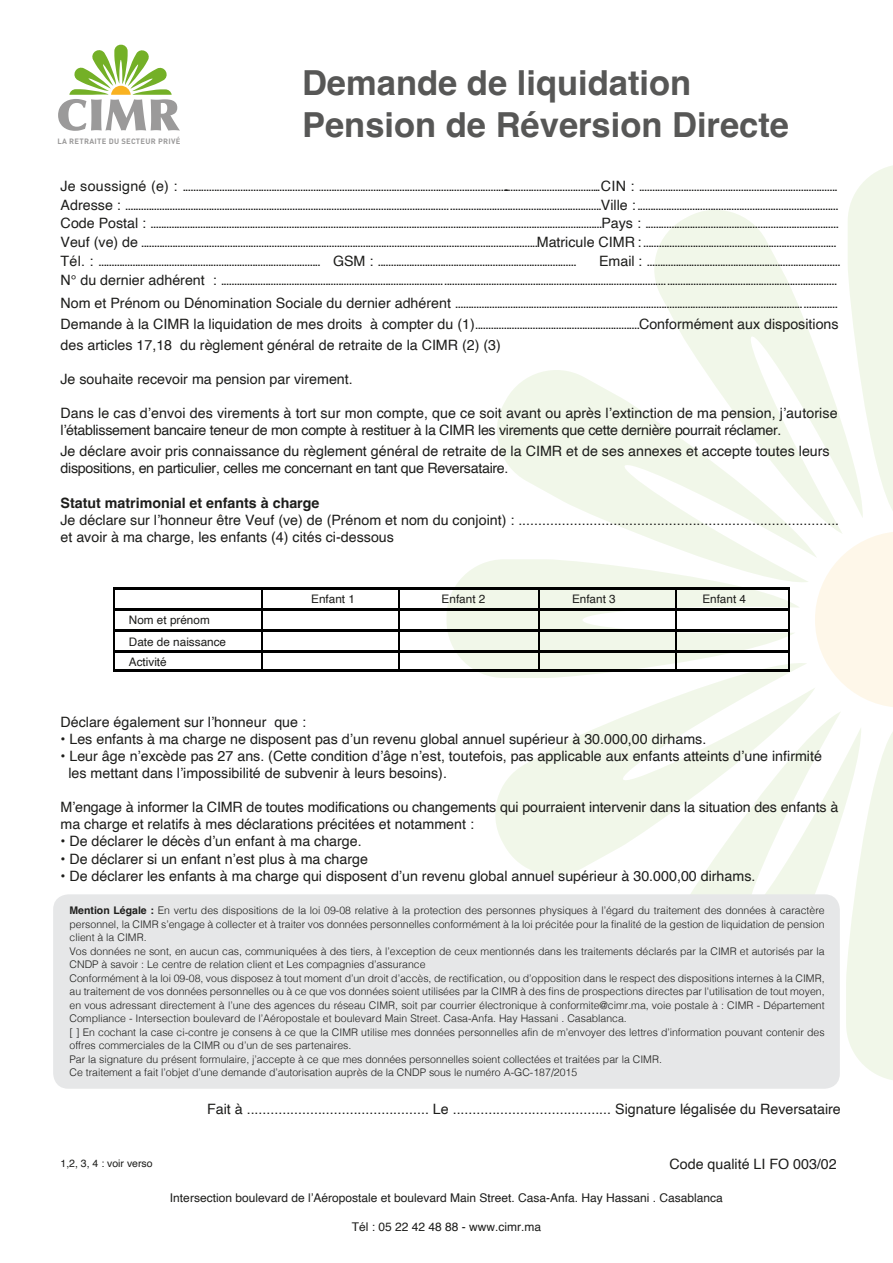
<style>
.page{position:relative;width:893px;height:1263px;background:#fff}
.page>*{position:absolute;margin:0;border:0;box-sizing:border-box;transform-origin:0 0}
.t1{font:700 34.5px/41.4px "Helvetica";color:#575756}
.t2{font:14.25px/18.6px "Helvetica";color:#1d1d1b}
.t3{font:14.25px "Helvetica";letter-spacing:.02em;color:#1d1d1b}
.t4{font:14.25px/17.1px "Helvetica";letter-spacing:-.02em;color:#1d1d1b}
.t5{font:700 14.25px "Helvetica";color:#1d1d1b}
.t6{font:12px "Helvetica";color:#1d1d1b}
.t7{font:11.7px/21.9px "Helvetica";color:#1d1d1b}
.t8{font:300 10.5px/13.5px "Helvetica";color:#1d1d1b}
.t9{font:10.5px "Helvetica";color:#1d1d1b}
.t10{font:700 7.65px "DIN";letter-spacing:.035em;color:#9b9a9a}
.s1{font-weight:700}
</style>
<div class="page">
<svg style="left:691px;top:712px;width:170px;height:182px"></svg>
<svg style="left:495px;top:663px;width:320px;height:220px;fill:#f1f7e9"></svg>
<svg style="left:654px;top:210px;width:209px;height:322px;fill:#f1f7e9"></svg>
<svg style="left:497px;top:362px;width:320px;height:220px;fill:#f1f7e9"></svg>
<svg style="left:846px;top:729px;width:47px;height:351px"></svg>
<svg style="left:848px;top:165px;width:45px;height:351px"></svg>
<svg style="left:815px;top:532px;width:78px;height:175px"></svg>
<svg style="left:58px;top:45px;width:122px;height:86px"></svg>
<div style="left:53px;top:894px;width:787px;height:195px;background:#e6e7e8;border-radius:15px"></div>
<hr style="left:114px;top:587px;width:147px;height:2px;background:#000">
<hr style="left:263px;top:587px;width:135px;height:2px;background:#000">
<hr style="left:400px;top:587px;width:138px;height:2px;background:#000">
<hr style="left:114px;top:608px;width:147px;height:2px;background:#000">
<hr style="left:263px;top:608px;width:135px;height:2px;background:#000">
<hr style="left:400px;top:608px;width:138px;height:2px;background:#000">
<hr style="left:114px;top:629px;width:147px;height:2px;background:#000">
<hr style="left:263px;top:629px;width:135px;height:2px;background:#000">
<hr style="left:400px;top:629px;width:138px;height:2px;background:#000">
<hr style="left:114px;top:650px;width:147px;height:2px;background:#000">
<hr style="left:263px;top:650px;width:135px;height:2px;background:#000">
<hr style="left:400px;top:650px;width:138px;height:2px;background:#000">
<svg style="left:113px;top:587px;width:1px;height:84px"></svg>
<hr style="left:114px;top:669px;width:147px;height:2px;background:#000">
<svg style="left:261px;top:587px;width:2px;height:84px"></svg>
<hr style="left:263px;top:669px;width:135px;height:2px;background:#000">
<svg style="left:398px;top:587px;width:2px;height:84px"></svg>
<hr style="left:400px;top:669px;width:138px;height:2px;background:#000">
<svg style="left:446px;top:559px;width:354px;height:119px"></svg>
<p class="t10" style="left:57px;top:136px;width:125px">LA RETRAITE DU SECTEUR PRIVÉ</p>
<h1 class="t1" style="left:302px;top:66px;width:489px">Demande de liquidation<br>Pension de Réversion Directe</h1>
<p class="t3" style="left:61px;top:175px;width:779px">Je soussigné (e) : ........................................................................................................................... ....................................CIN : ............................................................................</p>
<p class="t2" style="left:61px;top:177px;width:780px;text-indent:444px">.<br>Adresse : ......................................................................................................................................................................................Ville : .............................................................................<br>Code Postal : .............................................................................................................................................................................Pays : ..........................................................................<br>Veuf (ve) de ........................................................................................................................................................Matricule CIMR : ..........................................................................<br>Tél. : ..................................................................................... GSM : ............................................................................</p>
<p class="t2" style="left:61px;top:251px;width:782px;line-height:19.6px;text-align:right">Email : ..........................................................................<br>N° du dernier adhérent : ...........................................................................................................................................................................................................................................</p>
<p class="t2" style="left:61px;top:293px;width:780px;line-height:21px;text-align:justify">Nom et Prénom ou Dénomination Sociale du dernier adhérent ..................................................................................................................................................<br>Demande à la CIMR la liquidation de mes droits à compter du (1)...............................................................Conformément aux dispositions des articles 17,18 du règlement général de retraite de la CIMR (2) (3)</p>
<p class="t2" style="left:61px;top:370px;width:294px">Je souhaite recevoir ma pension par virement.</p>
<p class="t4" style="left:61px;top:405px;width:779px">Dans le cas d’envoi des virements à tort sur mon compte, que ce soit avant ou après l’extinction de ma pension, j’autorise l’établissement bancaire teneur de mon compte à restituer à la CIMR les virements que cette dernière pourrait réclamer.</p>
<p class="t2" style="left:61px;top:443px;width:771px;line-height:17.1px">Je déclare avoir pris connaissance du règlement général de retraite de la CIMR et de ses annexes et accepte toutes leurs dispositions, en particulier, celles me concernant en tant que Reversataire.</p>
<p class="t5" style="left:61px;top:494px;width:260px">Statut matrimonial et enfants à charge</p>
<p class="t2" style="left:61px;top:511px;width:780px;line-height:17.1px">Je déclare sur l’honneur être Veuf (ve) de (Prénom et nom du conjoint) : ................................................................................. et avoir à ma charge, les enfants (4) cités ci-dessous</p>
<p class="t7" style="left:129px;top:609px;width:99px">Nom et prénom<br>Date de naissance</p>
<p class="t7" style="left:129px;top:651px;width:39px">Activité</p>
<p class="t7" style="left:311px;top:589px;width:45px">Enfant 1</p>
<p class="t7" style="left:442px;top:589px;width:45px">Enfant 2</p>
<p class="t7" style="left:572px;top:589px;width:45px">Enfant 3</p>
<p class="t7" style="left:702px;top:589px;width:45px">Enfant 4</p>
<p class="t2" style="left:61px;top:713px;width:247px">Déclare également sur l’honneur que :</p>
<p class="t2" style="left:61px;top:730px;width:647px">• Les enfants à ma charge ne disposent pas d’un revenu global annuel supérieur à 30.000,00 dirhams.</p>
<p class="t2" style="left:68px;top:748px;width:755px;line-height:17.1px;text-indent:-8px">• Leur âge n’excède pas 27 ans. (Cette condition d’âge n’est, toutefois, pas applicable aux enfants atteints d’une infirmité les mettant dans l’impossibilité de subvenir à leurs besoins).</p>
<p class="t2" style="left:61px;top:799px;width:779px;line-height:17.1px">M’engage à informer la CIMR de toutes modifications ou changements qui pourraient intervenir dans la situation des enfants à ma charge et relatifs à mes déclarations précitées et notamment :</p>
<p class="t2" style="left:61px;top:832px;width:303px">• De déclarer le décès d’un enfant à ma charge.</p>
<p class="t2" style="left:61px;top:850px;width:309px">• De déclarer si un enfant n’est plus à ma charge</p>
<p class="t2" style="left:61px;top:867px;width:696px">• De déclarer les enfants à ma charge qui disposent d’un revenu global annuel supérieur à 30.000,00 dirhams.</p>
<p class="t8" style="left:70px;top:903px;width:757px"><span class="s1">Mention Légale :</span> En vertu des dispositions de la loi 09-08 relative à la protection des personnes physiques à l’égard du traitement des données à caractère personnel, la CIMR s’engage à collecter et à traiter vos données personnelles conformément à la loi précitée pour la finalité de la gestion de liquidation de pension client à la CIMR.<br>Vos données ne sont, en aucun cas, communiquées à des tiers, à l’exception de ceux mentionnés dans les traitements déclarés par la CIMR et autorisés par la CNDP à savoir : Le centre de relation client et Les compagnies d’assurance<br>Conformément à la loi 09-08, vous disposez à tout moment d’un droit d’accès, de rectification, ou d’opposition dans le respect des dispositions internes à la CIMR, au traitement de vos données personnelles ou à ce que vos données soient utilisées par la CIMR à des fins de prospections directes par l'utilisation de tout moyen, en vous adressant directement à l’une des agences du réseau CIMR, soit par courrier électronique à conformite@cimr.ma, voie postale à : CIMR - Département Compliance - Intersection boulevard de l’Aéropostale et boulevard Main Street. Casa-Anfa. Hay Hassani . Casablanca.<br>[ ] En cochant la case ci-contre je consens à ce que la CIMR utilise mes données personnelles afin de m’envoyer des lettres d’information pouvant contenir des offres commerciales de la CIMR ou d’un de ses partenaires.<br>Par la signature du présent formulaire, j’accepte à ce que mes données personnelles soient collectées et traitées par la CIMR.<br>Ce traitement a fait l’objet d’une demande d’autorisation auprès de la CNDP sous le numéro A-GC-187/2015</p>
<p class="t9" style="left:61px;top:1155px;width:94px">1,2, 3, 4 : voir verso</p>
<p class="t2" style="left:207px;top:1100px;width:635px">Fait à .............................................. Le ........................................ Signature légalisée du Reversataire</p>
<p class="t2" style="left:670px;top:1155px;width:169px">Code qualité LI FO 003/02</p>
<p class="t6" style="left:170px;top:1188px;width:554px">Intersection boulevard de l’Aéropostale et boulevard Main Street. Casa-Anfa. Hay Hassani . Casablanca</p>
<p class="t6" style="left:352px;top:1217px;width:191px">Tél : 05 22 42 48 88 - www.cimr.ma</p>
</div>
